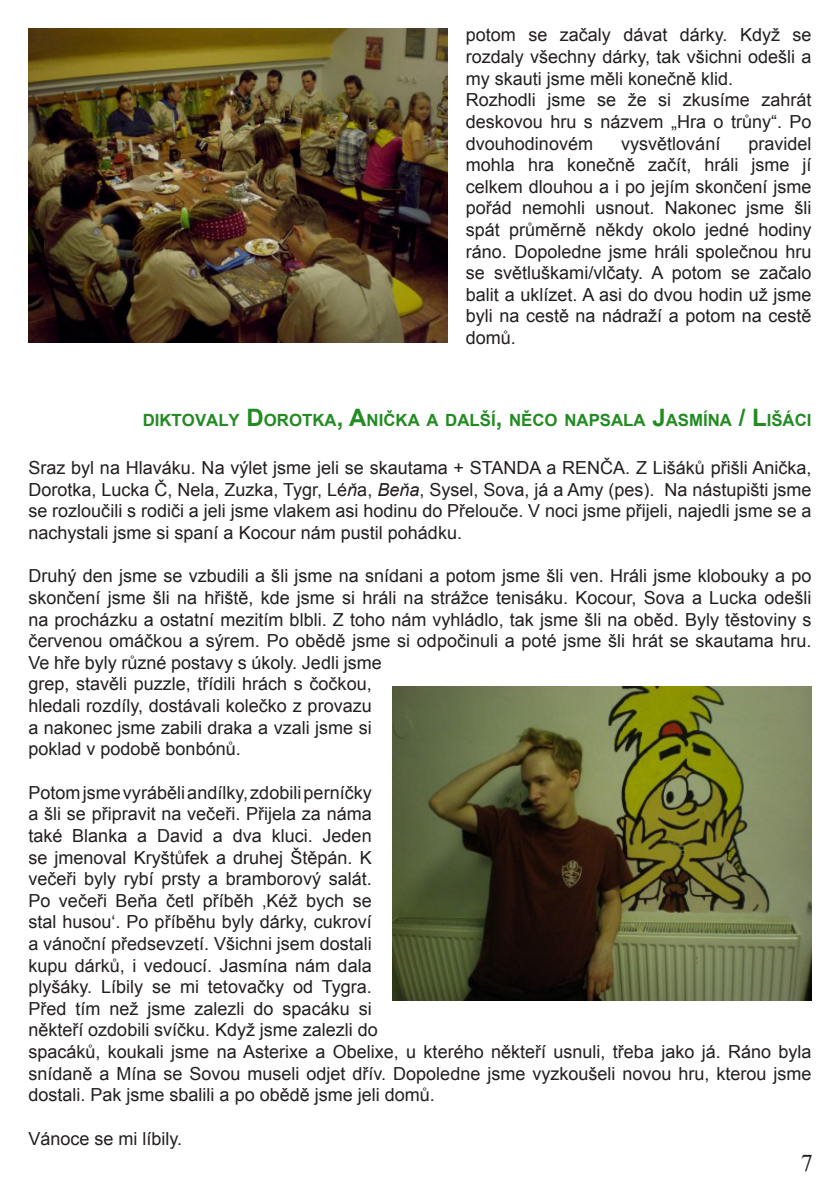
<style>
.page{position:relative;width:840px;height:1191px;background:#fff}
.page>*{position:absolute;margin:0;border:0;box-sizing:border-box;transform-origin:0 0}
.t1{font:24px "Times New Roman";color:#231f20}
.t2{font:18px/21.6px "Arial";color:#231f20}
.t3{font:700 16.8px "Arial";color:#228b22}
.s1{font-size:24px}
.s2{font-style:italic}
</style>
<div class="page">
<img style="left:392px;top:686px;width:419px;height:314px">
<img style="left:28px;top:28px;width:419px;height:314px">
<p class="t2" style="left:465px;top:25px;width:347px">potom se začaly dávat dárky. Když se rozdaly všechny dárky, tak všichni odešli a my skauti jsme měli konečně klid.<br>Rozhodli jsme se že si zkusíme zahrát deskovou hru s názvem „Hra o trůny“. Po dvouhodinovém</p>
<p class="t2" style="left:621px;top:133px;width:101px">vysvětlování</p>
<p class="t2" style="left:465px;top:133px;width:347px;text-align:justify;text-indent:282px">pravidel mohla hra konečně začít, hráli jsme jí celkem dlouhou a i po jejím skončení jsme pořád nemohli usnout. Nakonec jsme šli spát průměrně někdy okolo jedné hodiny ráno. Dopoledne jsme hráli společnou hru se světluškami/vlčaty. A potom se začalo balit a uklízet. A asi do dvou hodin už jsme byli na cestě na nádraží a potom na cestě domů.</p>
<p class="t3" style="left:143px;top:409px;width:670px">DIKTOVALY <span class="s1">D</span> OROTKA<span class="s1">, A</span>NIČKA A DALŠÍ<span class="s1">,</span> NĚCO NAPSALA <span class="s1">J</span>ASM ÍNA <span class="s1">/ L</span>IŠÁCI</p>
<p class="t2" style="left:28px;top:457px;width:784px;text-align:justify">Sraz byl na Hlaváku. Na výlet jsme jeli se skautama + STANDA a RENČA. Z Lišáků přišli Anička, Dorotka, Lucka Č, Nela, Zuzka, Tygr, Lé<span class="s2">ň</span>a, <span class="s2">Beňa</span>, Sysel, Sova, já a Amy (pes). Na nástupišti jsme se rozloučili s rodiči a jeli jsme vlakem asi hodinu do Přelouče. V noci jsme přijeli, najedli jsme se a nachystali jsme si spaní a Kocour nám pustil pohádku.</p>
<p class="t2" style="left:28px;top:565px;width:784px">Druhý den jsme se vzbudili a šli jsme na snídani a potom jsme šli ven. Hráli jsme klobouky a po skončení jsme šli na hřiště, kde jsme si hráli na strážce tenisáku. Kocour, Sova a Lucka odešli na procházku a ostatní mezitím blbli. Z toho nám vyhládlo, tak jsme šli na oběd. Byly těstoviny s červenou omáčkou a sýrem. Po obědě jsme si odpočinuli a poté jsme šli hrát se skautama hru.<br>Ve hře byly různé postavy s úkoly. Jedli jsme<br>grep, stavěli puzzle, třídili hrách s čočkou,<br>hledali rozdíly, dostávali kolečko z provazu<br>a nakonec jsme zabili draka a vzali jsme si<br>poklad v podobě bonbónů.</p>
<p class="t2" style="left:28px;top:782px;width:784px">Potom jsme vyráběli andílky, zdobili perníčky<br>a šli se připravit na večeři. Přijela za náma<br>také Blanka a David a dva kluci. Jeden<br>se jmenoval Kryštůfek a druhej Štěpán. K<br>večeři byly rybí prsty a bramborový salát.<br>Po večeři Beňa četl příběh ‚Kéž bych se<br>stal husou‘. Po příběhu byly dárky, cukroví<br>a vánoční předsevzetí. Všichni jsem dostali<br>kupu dárků, i vedoucí. Jasmína nám dala<br>plyšáky. Líbily se mi tetovačky od Tygra.<br>Před tím než jsme zalezli do spacáku si<br>někteří ozdobili svíčku. Když jsme zalezli do<br>spacáků, koukali jsme na Asterixe a Obelixe, u kterého někteří usnuli, třeba jako já. Ráno byla snídaně a Mína se Sovou museli odjet dřív. Dopoledne jsme vyzkoušeli novou hru, kterou jsme dostali. Pak jsme sbalili a po obědě jsme jeli domů.</p>
<p class="t2" style="left:28px;top:1127px;width:155px">Vánoce se mi líbily.</p>
<h1 class="t1" style="left:800px;top:1146px;width:13px">7</h1>
</div>
